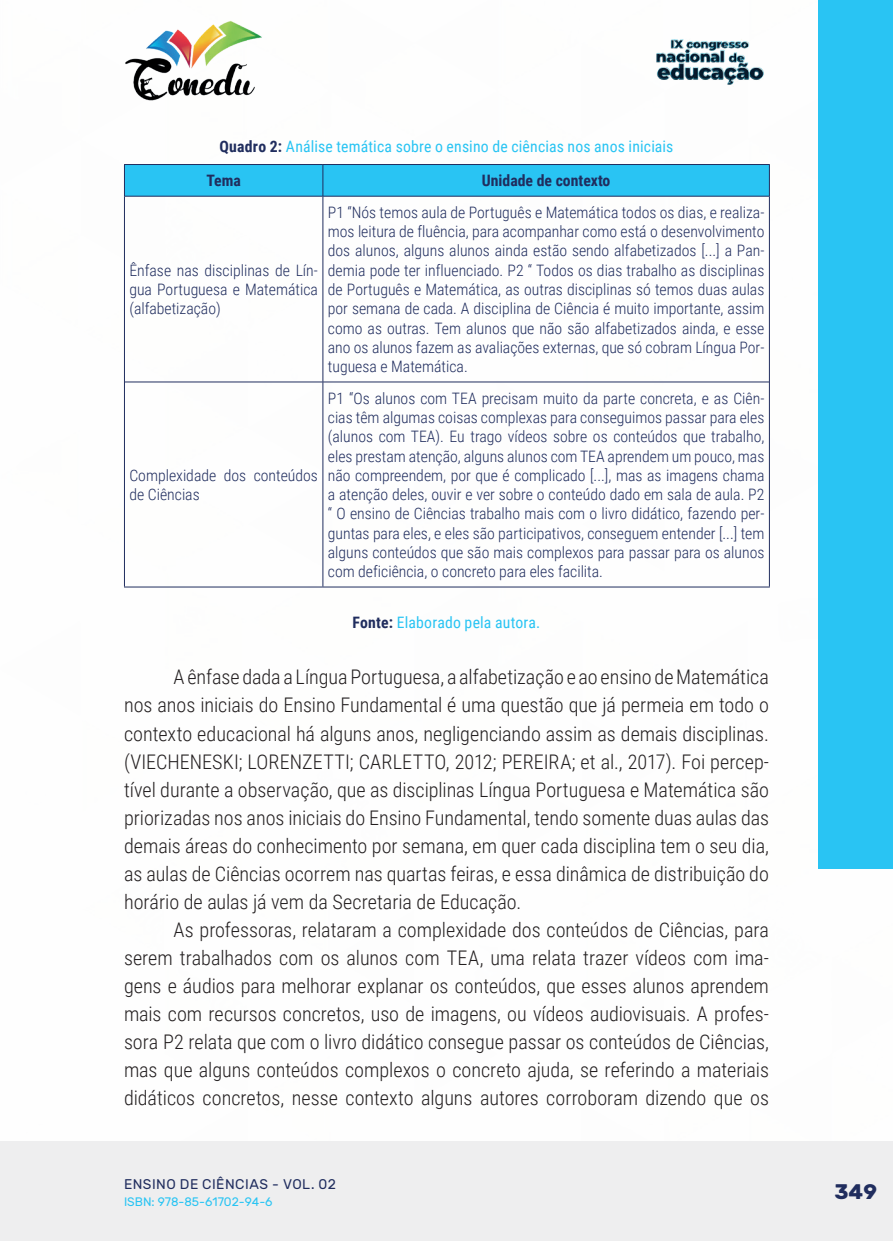
<style>
.page{position:relative;width:893px;height:1241px;background:#fff}
.page>*{position:absolute;margin:0;border:0;box-sizing:border-box;transform-origin:0 0}
.t1{font:700 21px "Rubik";color:#202d5e}
._9_CORPO{font:300 20.12px/28px "Roboto Condensed";color:#231f20;text-align:justify}
._20_CELULAS{font:300 15.75px/19.2px "Roboto Condensed";color:#202d5e;text-align:justify}
._14_LEGENDAS{font:15.75px "Roboto Condensed";letter-spacing:.01em;color:#29c4f3}
._15_FONTES{font:15.75px "Roboto Condensed";letter-spacing:.015em;color:#29c4f3}
._20_CELULAS-2{font:700 15.75px "Roboto Condensed";color:#202d5e}
.t2{font:14px "Rubik";letter-spacing:.035em;color:#202d5e}
.t3{font:12.25px "Rubik";color:#29c4f3}
.s1{font-weight:700;color:#202d5e}
</style>
<div class="page">
<div style="left:0;top:1141px;width:893px;height:99px;background:#eeeeef"></div>
<div style="left:819px;top:0;width:74px;height:868px;background:#29c4f3"></div>
<img style="left:125px;top:20px;width:137px;height:81px">
<img style="left:656px;top:39px;width:108px;height:46px">
<div style="left:125px;top:165px;width:644px;height:31px;background:#29c4f3"></div>
<hr style="left:323px;top:165px;width:1px;height:31px;background:#202d5e">
<hr style="left:125px;top:196px;width:198px;height:1px;background:#202d5e">
<hr style="left:323px;top:196px;width:446px;height:1px;background:#202d5e">
<hr style="left:323px;top:196px;width:1px;height:186px;background:#202d5e">
<hr style="left:125px;top:381px;width:198px;height:1px;background:#202d5e">
<hr style="left:323px;top:381px;width:446px;height:1px;background:#202d5e">
<hr style="left:323px;top:382px;width:1px;height:204px;background:#202d5e">
<hr style="left:124px;top:164px;width:199px;height:1px;background:#202d5e">
<hr style="left:124px;top:165px;width:1px;height:31px;background:#202d5e">
<hr style="left:323px;top:164px;width:447px;height:1px;background:#202d5e">
<hr style="left:769px;top:165px;width:1px;height:31px;background:#202d5e">
<hr style="left:124px;top:196px;width:1px;height:186px;background:#202d5e">
<hr style="left:769px;top:196px;width:1px;height:186px;background:#202d5e">
<hr style="left:124px;top:382px;width:1px;height:204px;background:#202d5e">
<hr style="left:769px;top:382px;width:1px;height:204px;background:#202d5e">
<hr style="left:124px;top:586px;width:199px;height:1px;background:#202d5e">
<hr style="left:323px;top:586px;width:447px;height:1px;background:#202d5e">
<p class="_14_LEGENDAS" style="left:219px;top:135px;width:455px"><span class="s1">Quadro 2:</span> Análise temática sobre o ensino de ciências nos anos iniciais</p>
<p class="_20_CELULAS-2" style="left:206px;top:170px;width:36px">Tema</p>
<p class="_20_CELULAS-2" style="left:482px;top:170px;width:130px">Unidade de contexto</p>
<p class="_20_CELULAS" style="left:129px;top:260px;width:190px">Ênfase nas disciplinas de Lín&shy;gua Portuguesa e Matemática (alfabetização)</p>
<p class="_20_CELULAS" style="left:328px;top:202px;width:438px">P1 “Nós temos aula de Português e Matemática todos os dias, e realiza&shy;mos leitura de fluência, para acompanhar como está o desenvolvimento dos alunos, alguns alunos ainda estão sendo alfabetizados [...] a Pan&shy;demia pode ter influenciado. P2 “ Todos os dias trabalho as disciplinas de Português e Matemática, as outras disciplinas só temos duas aulas por semana de cada. A disciplina de Ciência é muito importante, assim como as outras. Tem alunos que não são alfabetizados ainda, e esse ano os alunos fazem as avaliações externas, que só cobram Língua Por&shy;tuguesa e Matemática.</p>
<p class="_20_CELULAS" style="left:328px;top:388px;width:438px">P1 “Os alunos com TEA precisam muito da parte concreta, e as Ciên&shy;cias têm algumas coisas complexas para conseguimos passar para eles (alunos com TEA). Eu trago vídeos sobre os conteúdos que trabalho, eles prestam atenção, alguns alunos com TEA aprendem um pouco, mas não compreendem, por que é complicado [...], mas as imagens chama a atenção deles, ouvir e ver sobre o conteúdo dado em sala de aula. P2 “ O ensino de Ciências trabalho mais com o livro didático, fazendo per&shy;guntas para eles, e eles são participativos, conseguem entender [...] tem alguns conteúdos que são mais complexos para passar para os alunos com deficiência, o concreto para eles facilita.</p>
<p class="_15_FONTES" style="left:353px;top:611px;width:189px"><span class="s1">Fonte:</span> Elaborado pela autora.</p>
<p class="_9_CORPO" style="left:124px;top:662px;width:646px;text-indent:50px">A ênfase dada a Língua Portuguesa, a alfabetização e ao ensino de Matemática nos anos iniciais do Ensino Fundamental é uma questão que já permeia em todo o contexto educacional há alguns anos, negligenciando assim as demais disciplinas. (VIECHENESKI; LORENZETTI; CARLETTO, 2012; PEREIRA; et al., 2017). Foi percep&shy;tível durante a observação, que as disciplinas Língua Portuguesa e Matemática são priorizadas nos anos iniciais do Ensino Fundamental, tendo somente duas aulas das demais áreas do conhecimento por semana, em quer cada disciplina tem o seu dia, as aulas de Ciências ocorrem nas quartas feiras, e essa dinâmica de distribuição do horário de aulas já vem da Secretaria de Educação.</p>
<p class="_9_CORPO" style="left:124px;top:914px;width:646px;text-indent:50px">As professoras, relataram a complexidade dos conteúdos de Ciências, para serem trabalhados com os alunos com TEA, uma relata trazer vídeos com ima&shy;gens e áudios para melhorar explanar os conteúdos, que esses alunos aprendem mais com recursos concretos, uso de imagens, ou vídeos audiovisuais. A profes&shy;sora P2 relata que com o livro didático consegue passar os conteúdos de Ciências, mas que alguns conteúdos complexos o concreto ajuda, se referindo a materiais didáticos concretos, nesse contexto alguns autores corroboram dizendo que os</p>
<p class="_20_CELULAS" style="left:129px;top:465px;width:190px">Complexidade dos conteúdos de Ciências</p>
<p class="t2" style="left:124px;top:1175px;width:213px">ENSINO DE CIÊNCIAS - VOL. 02</p>
<p class="t3" style="left:124px;top:1194px;width:150px">ISBN: 978-85-61702-94-6</p>
<h1 class="t1" style="left:835px;top:1179px;width:44px">349</h1>
</div>
